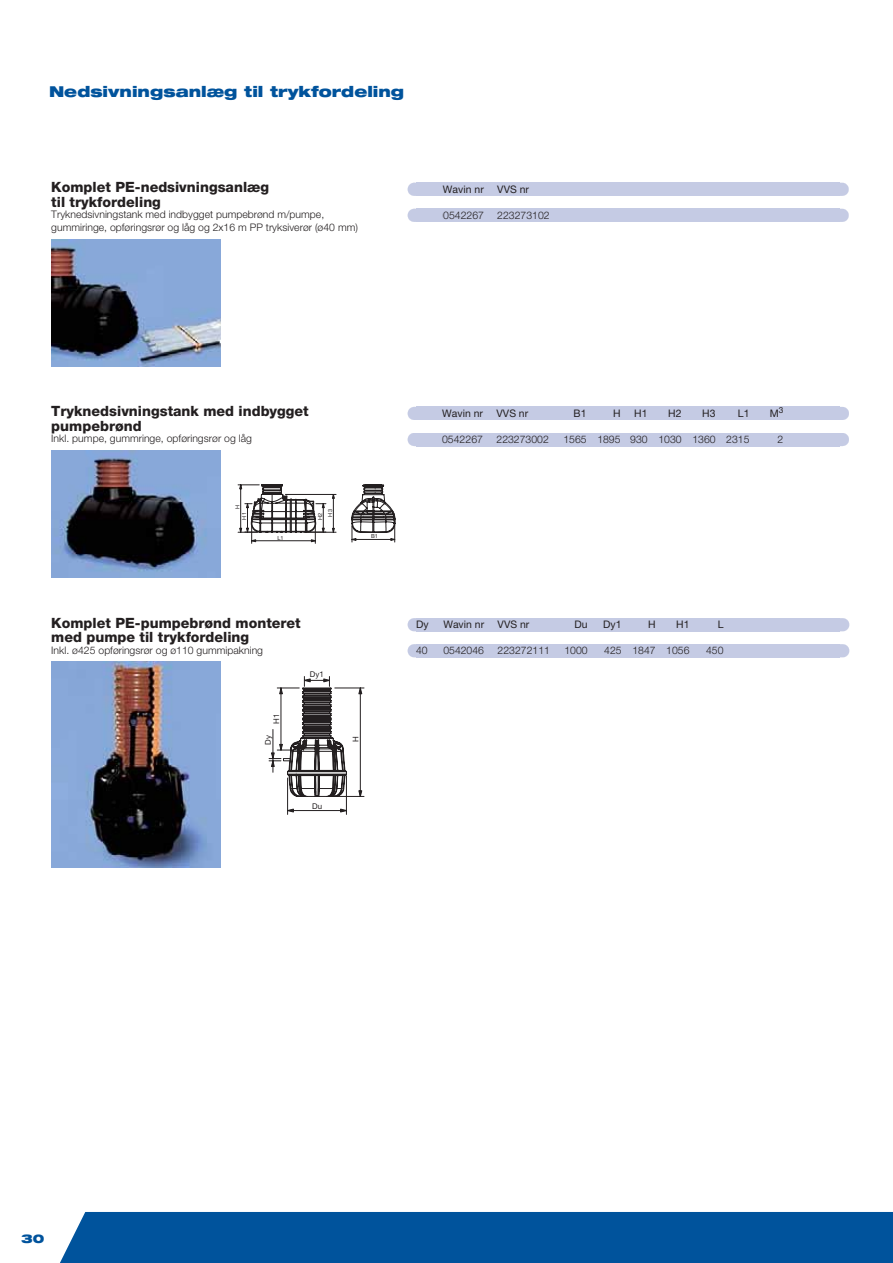
<style>
.page{position:relative;width:893px;height:1263px;background:#fff}
.page>*{position:absolute;margin:0;border:0;box-sizing:border-box;transform-origin:0 0}
.t1{font:900 expanded 15px "Helvetica Neue";color:#00539c}
.t2{font:800 14.25px/14.2px "Helvetica Neue";color:#231f20}
.t3{font:900 expanded 12px "Helvetica Neue";color:#00539c}
.t4{font:300 10.5px "Helvetica Neue";color:#231f20}
.t5{font:300 10.35px/13px "Helvetica Neue";letter-spacing:.005em;color:#231f20}
.t6{font:10.35px "Helvetica Neue";letter-spacing:.005em;color:#231f20}
.t7{font:7.95px "Helvetica Neue";color:#231f20}
.t8{font:5.55px "Helvetica Neue";letter-spacing:.045em;color:#231f20}
</style>
<div class="page">
<div style="left:60px;top:1212px;width:833px;height:51px;background:#00539c"></div>
<svg style="left:408px;top:183px;width:8px;height:13px"></svg>
<div style="left:416px;top:183px;width:81px;height:13px;background:#c5cbe4"></div>
<div style="left:497px;top:183px;width:58px;height:13px;background:#c5cbe4"></div>
<div style="left:555px;top:183px;width:285px;height:13px;background:#c5cbe4"></div>
<svg style="left:840px;top:183px;width:9px;height:13px"></svg>
<svg style="left:408px;top:209px;width:8px;height:13px"></svg>
<div style="left:416px;top:209px;width:81px;height:13px;background:#c5cbe4"></div>
<div style="left:497px;top:209px;width:58px;height:13px;background:#c5cbe4"></div>
<div style="left:555px;top:209px;width:285px;height:13px;background:#c5cbe4"></div>
<svg style="left:840px;top:209px;width:9px;height:13px"></svg>
<svg style="left:408px;top:407px;width:8px;height:13px"></svg>
<div style="left:416px;top:407px;width:80px;height:13px;background:#c5cbe4"></div>
<div style="left:496px;top:407px;width:58px;height:13px;background:#c5cbe4"></div>
<div style="left:554px;top:407px;width:34px;height:13px;background:#c5cbe4"></div>
<div style="left:588px;top:407px;width:34px;height:13px;background:#c5cbe4"></div>
<div style="left:622px;top:407px;width:27px;height:13px;background:#c5cbe4"></div>
<div style="left:649px;top:407px;width:34px;height:13px;background:#c5cbe4"></div>
<div style="left:683px;top:407px;width:34px;height:13px;background:#c5cbe4"></div>
<div style="left:717px;top:407px;width:34px;height:13px;background:#c5cbe4"></div>
<div style="left:751px;top:407px;width:34px;height:13px;background:#c5cbe4"></div>
<div style="left:785px;top:407px;width:55px;height:13px;background:#c5cbe4"></div>
<svg style="left:840px;top:407px;width:9px;height:13px"></svg>
<svg style="left:408px;top:433px;width:8px;height:13px"></svg>
<div style="left:416px;top:433px;width:80px;height:13px;background:#c5cbe4"></div>
<div style="left:496px;top:433px;width:58px;height:13px;background:#c5cbe4"></div>
<div style="left:554px;top:433px;width:34px;height:13px;background:#c5cbe4"></div>
<div style="left:588px;top:433px;width:34px;height:13px;background:#c5cbe4"></div>
<div style="left:622px;top:433px;width:27px;height:13px;background:#c5cbe4"></div>
<div style="left:649px;top:433px;width:34px;height:13px;background:#c5cbe4"></div>
<div style="left:683px;top:433px;width:34px;height:13px;background:#c5cbe4"></div>
<div style="left:717px;top:433px;width:34px;height:13px;background:#c5cbe4"></div>
<div style="left:751px;top:433px;width:34px;height:13px;background:#c5cbe4"></div>
<div style="left:785px;top:433px;width:55px;height:13px;background:#c5cbe4"></div>
<svg style="left:840px;top:433px;width:9px;height:13px"></svg>
<svg style="left:408px;top:618px;width:8px;height:13px"></svg>
<div style="left:416px;top:618px;width:27px;height:13px;background:#c5cbe4"></div>
<div style="left:443px;top:618px;width:55px;height:13px;background:#c5cbe4"></div>
<div style="left:498px;top:618px;width:57px;height:13px;background:#c5cbe4"></div>
<div style="left:555px;top:618px;width:34px;height:13px;background:#c5cbe4"></div>
<div style="left:589px;top:618px;width:34px;height:13px;background:#c5cbe4"></div>
<div style="left:623px;top:618px;width:34px;height:13px;background:#c5cbe4"></div>
<div style="left:657px;top:618px;width:34px;height:13px;background:#c5cbe4"></div>
<div style="left:691px;top:618px;width:34px;height:13px;background:#c5cbe4"></div>
<div style="left:725px;top:618px;width:116px;height:13px;background:#c5cbe4"></div>
<svg style="left:841px;top:618px;width:8px;height:13px"></svg>
<svg style="left:408px;top:644px;width:8px;height:13px"></svg>
<div style="left:416px;top:644px;width:27px;height:13px;background:#c5cbe4"></div>
<div style="left:443px;top:644px;width:55px;height:13px;background:#c5cbe4"></div>
<div style="left:498px;top:644px;width:57px;height:13px;background:#c5cbe4"></div>
<div style="left:555px;top:644px;width:34px;height:13px;background:#c5cbe4"></div>
<div style="left:589px;top:644px;width:34px;height:13px;background:#c5cbe4"></div>
<div style="left:623px;top:644px;width:34px;height:13px;background:#c5cbe4"></div>
<div style="left:657px;top:644px;width:34px;height:13px;background:#c5cbe4"></div>
<div style="left:691px;top:644px;width:34px;height:13px;background:#c5cbe4"></div>
<div style="left:725px;top:644px;width:116px;height:13px;background:#c5cbe4"></div>
<svg style="left:841px;top:644px;width:8px;height:13px"></svg>
<img style="left:51px;top:239px;width:170px;height:128px">
<img style="left:51px;top:450px;width:170px;height:128px">
<svg style="left:238px;top:484px;width:157px;height:59px"></svg>
<img style="left:51px;top:662px;width:170px;height:205px">
<svg style="left:269px;top:676px;width:96px;height:139px"></svg>
<h1 class="t1" style="left:49px;top:82px;width:357px">Nedsivningsanlæg til trykfordeling</h1>
<h2 class="t2" style="left:51px;top:180px;width:219px">Komplet PE-nedsivningsanlæg til trykfordeling</h2>
<p class="t5" style="left:51px;top:208px;width:308px">Tryknedsivningstank med indbygget pumpebrønd m/pumpe, gummiringe, opføringsrør og låg og 2x16 m PP tryksiverør (ø40 mm)</p>
<p class="t6" style="left:443px;top:183px;width:42px">Wavin nr</p>
<p class="t6" style="left:497px;top:183px;width:33px">VVS nr</p>
<p class="t5" style="left:443px;top:208px;width:42px">0542254</p>
<p class="t5" style="left:497px;top:208px;width:54px">223273102</p>
<p class="t4" style="left:443px;top:209px;width:42px">0542267</p>
<h2 class="t2" style="left:51px;top:404px;width:259px">Tryknedsivningstank med indbygget pumpebrønd</h2>
<p class="t5" style="left:51px;top:432px;width:202px">Inkl. pumpe, gummringe, opføringsrør og låg</p>
<p class="t8" style="left:234px;top:509px;width:5px;rotate:-90deg">H</p>
<p class="t8" style="left:327px;top:516px;width:9px;rotate:-90deg">H3</p>
<p class="t8" style="left:241px;top:519px;width:9px;rotate:-90deg">H1</p>
<p class="t8" style="left:317px;top:520px;width:9px;rotate:-90deg">H2</p>
<p class="t8" style="left:277px;top:534px;width:8px">L1</p>
<p class="t8" style="left:371px;top:533px;width:8px">B1</p>
<h2 class="t2" style="left:51px;top:615px;width:251px">Komplet PE-pumpebrønd monteret med pumpe til trykfordeling</h2>
<p class="t5" style="left:51px;top:643px;width:213px">Inkl. ø425 opføringsrør og ø110 gummipakning</p>
<p class="t7" style="left:310px;top:670px;width:15px">Dy1</p>
<p class="t7" style="left:271px;top:724px;width:12px;rotate:-90deg">H1</p>
<p class="t7" style="left:263px;top:745px;width:11px;rotate:-90deg">Dy</p>
<p class="t7" style="left:312px;top:801px;width:11px">Du</p>
<p class="t7" style="left:351px;top:741px;width:7px;rotate:-90deg">H</p>
<p class="t6" style="left:442px;top:407px;width:42px">Wavin nr</p>
<p class="t6" style="left:496px;top:407px;width:33px">VVS nr</p>
<p class="t6" style="left:574px;top:407px;width:14px">B1</p>
<p class="t6" style="left:613px;top:407px;width:9px">H</p>
<p class="t6" style="left:634px;top:407px;width:15px">H1</p>
<p class="t6" style="left:668px;top:407px;width:15px">H2</p>
<p class="t6" style="left:702px;top:407px;width:15px">H3</p>
<p class="t6" style="left:738px;top:407px;width:13px">L1</p>
<p class="t6" style="left:770px;top:407px;width:15px">M<sup>3</sup></p>
<p class="t5" style="left:442px;top:433px;width:42px">0542252</p>
<p class="t5" style="left:496px;top:433px;width:54px">223273002</p>
<p class="t5" style="left:563px;top:433px;width:188px">1565 1895 930 1030 1360 2315</p>
<p class="t5" style="left:778px;top:433px;width:7px">2</p>
<p class="t4" style="left:442px;top:433px;width:42px">0542267</p>
<p class="t6" style="left:416px;top:618px;width:14px">Dy</p>
<p class="t6" style="left:443px;top:618px;width:42px">Wavin nr</p>
<p class="t6" style="left:498px;top:618px;width:33px">VVS nr</p>
<p class="t6" style="left:575px;top:618px;width:15px">Du</p>
<p class="t6" style="left:603px;top:618px;width:20px">Dy1</p>
<p class="t6" style="left:648px;top:618px;width:9px">H</p>
<p class="t6" style="left:676px;top:618px;width:15px">H1</p>
<p class="t6" style="left:718px;top:618px;width:7px">L</p>
<p class="t5" style="left:416px;top:644px;width:13px">40</p>
<p class="t5" style="left:443px;top:644px;width:42px">0542046</p>
<p class="t5" style="left:498px;top:644px;width:54px">223272111</p>
<p class="t5" style="left:564px;top:644px;width:25px">1000</p>
<p class="t5" style="left:604px;top:644px;width:87px">425 1847 1056</p>
<p class="t5" style="left:706px;top:644px;width:19px">450</p>
<p class="t3" style="left:21px;top:1231px;width:25px">30</p>
</div>
